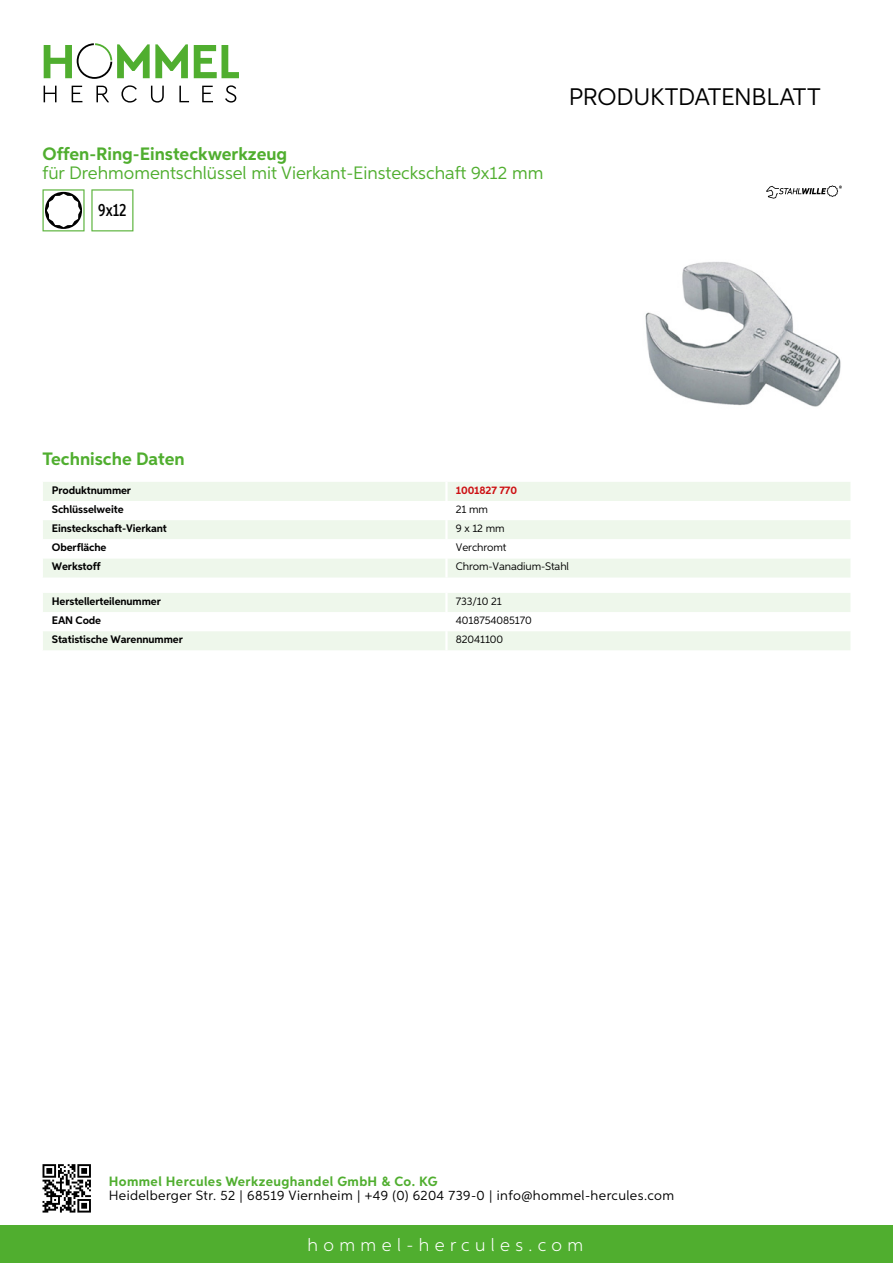
<style>
.page{position:relative;width:893px;height:1263px;background:#fff}
.page>*{position:absolute;margin:0;border:0;box-sizing:border-box;transform-origin:0 0}
.t1{font:24px "Aspira";letter-spacing:-.01em;color:#000}
.t2{font:18px "Aspira";color:#50ae2f}
.t3{font:700 18px "Aspira";color:#50ae2f}
.t4{font:300 18px "Aspira";letter-spacing:.3em;color:#fff}
.t5{font:500 17.85px "Aspira XX Nar";color:#000}
.t6{font:13.5px "Aspira";letter-spacing:.03em;color:#000}
.t7{font:700 13.5px "Aspira";letter-spacing:.03em;color:#50ae2f}
.t8{font:700 10.95px "Aspira";letter-spacing:-.01em;color:#000}
.t9{font:10.95px "Aspira";letter-spacing:-.01em;color:#000}
.t10{font:700 10.95px "Aspira";letter-spacing:-.01em;color:#cd1013}
</style>
<div class="page">
<div style="left:0;top:1226px;width:893px;height:37px;background:#50ae2f"></div>
<svg style="left:43px;top:1164px;width:48px;height:48px"></svg>
<svg style="left:194px;top:45px;width:45px;height:33px"></svg>
<svg style="left:44px;top:43px;width:144px;height:36px"></svg>
<svg style="left:44px;top:86px;width:13px;height:16px"></svg>
<svg style="left:72px;top:86px;width:10px;height:16px"></svg>
<svg style="left:96px;top:86px;width:13px;height:16px"></svg>
<svg style="left:121px;top:85px;width:16px;height:18px"></svg>
<svg style="left:151px;top:86px;width:13px;height:17px"></svg>
<svg style="left:179px;top:86px;width:10px;height:16px"></svg>
<svg style="left:202px;top:86px;width:11px;height:16px"></svg>
<svg style="left:225px;top:85px;width:11px;height:18px"></svg>
<div style="left:43px;top:482px;width:807px;height:95px;background:#eef7eb"></div>
<svg style="left:43px;top:501px;width:807px;height:57px"></svg>
<hr style="left:445px;top:482px;width:3px;height:19px;background:#fff">
<hr style="left:445px;top:501px;width:3px;height:19px;background:#fff">
<hr style="left:445px;top:520px;width:3px;height:19px;background:#fff">
<hr style="left:445px;top:539px;width:3px;height:19px;background:#fff">
<hr style="left:445px;top:558px;width:3px;height:19px;background:#fff">
<svg style="left:43px;top:593px;width:807px;height:57px"></svg>
<hr style="left:445px;top:631px;width:3px;height:19px;background:#fff">
<svg style="left:43px;top:189px;width:42px;height:42px"></svg>
<svg style="left:91px;top:189px;width:42px;height:42px"></svg>
<img style="left:645px;top:262px;width:196px;height:145px">
<svg style="left:766px;top:185px;width:76px;height:14px"></svg>
<h2 class="t3" style="left:43px;top:142px;width:246px">Offen-Ring-Einsteckwerkzeug</h2>
<h2 class="t2" style="left:43px;top:162px;width:502px">für Drehmomentschlüssel mit Vierkant-Einsteckschaft 9x12 mm</h2>
<h3 class="t5" style="left:98px;top:199px;width:30px">9x12</h3>
<h1 class="t1" style="left:569px;top:82px;width:253px">Produktdatenblatt</h1>
<h2 class="t3" style="left:43px;top:448px;width:144px">Technische Daten</h2>
<p class="t8" style="left:52px;top:483px;width:81px">Produktnummer</p>
<p class="t10" style="left:456px;top:483px;width:63px">1001827 770</p>
<p class="t8" style="left:52px;top:502px;width:73px">Schlüsselweite</p>
<p class="t9" style="left:456px;top:502px;width:34px">21 mm</p>
<p class="t8" style="left:52px;top:521px;width:117px">Einsteckschaft-Vierkant</p>
<p class="t9" style="left:456px;top:522px;width:50px">9 x 12 mm</p>
<p class="t8" style="left:52px;top:541px;width:56px">Oberfläche</p>
<p class="t9" style="left:456px;top:541px;width:52px">Verchromt</p>
<p class="t8" style="left:52px;top:560px;width:50px">Werkstoff</p>
<p class="t9" style="left:456px;top:560px;width:115px">Chrom-Vanadium-Stahl</p>
<p class="t8" style="left:52px;top:594px;width:111px">Herstellerteilenummer</p>
<p class="t9" style="left:456px;top:594px;width:47px">733/10 21</p>
<p class="t8" style="left:52px;top:613px;width:51px">EAN Code</p>
<p class="t9" style="left:456px;top:613px;width:77px">4018754085170</p>
<p class="t8" style="left:52px;top:633px;width:132px">Statistische Warennummer</p>
<p class="t9" style="left:456px;top:633px;width:49px">82041100</p>
<p class="t7" style="left:109px;top:1172px;width:330px">Hommel Hercules Werkzeughandel GmbH &amp; Co. KG</p>
<p class="t6" style="left:109px;top:1187px;width:567px">Heidelberger Str. 52 | 68519 Viernheim | +49 (0) 6204 739-0 | info@hommel-hercules.com</p>
<h2 class="t4" style="left:307px;top:1234px;width:277px">hommel-hercules.com</h2>
</div>
